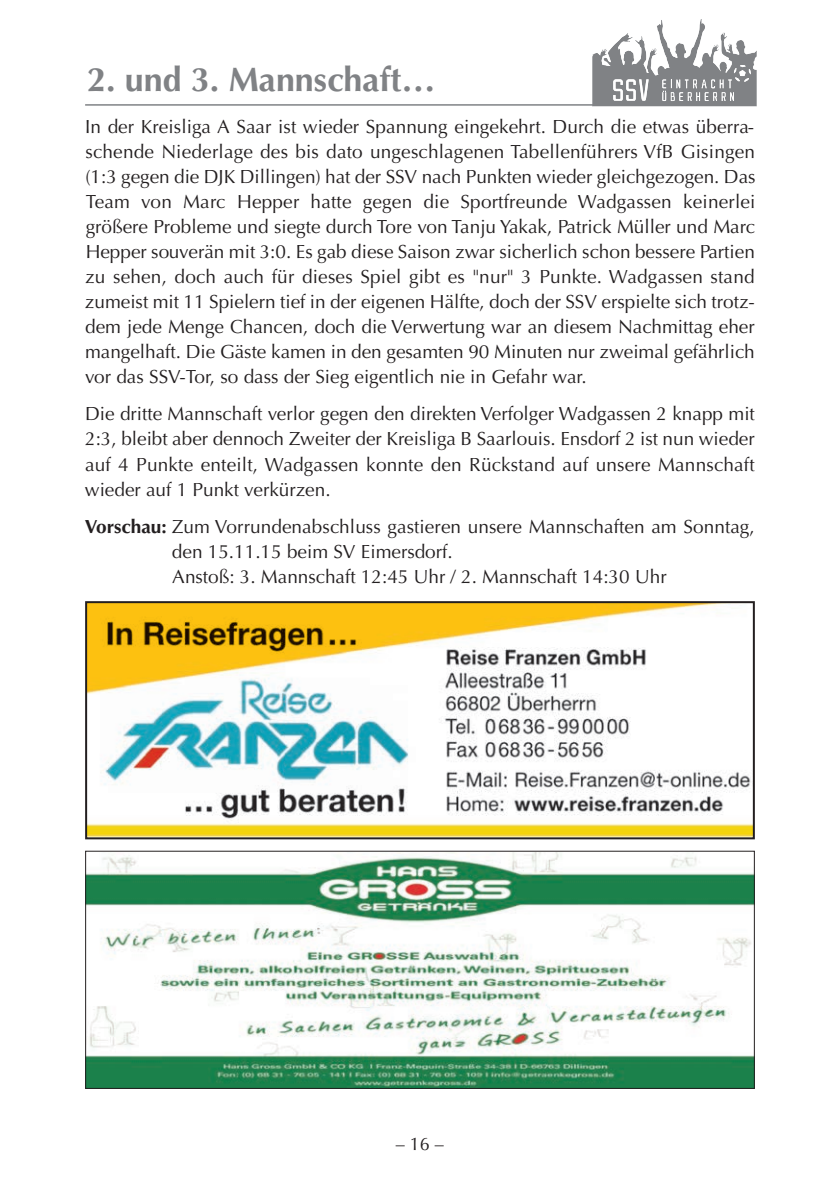
<style>
.page{position:relative;width:840px;height:1191px;background:#fff}
.page>*{position:absolute;margin:0;border:0;box-sizing:border-box;transform-origin:0 0}
.t1{font:700 34px "Optima";color:#808285}
.t2{font:19px/25px "Optima";color:#231f20;text-align:justify}
.t3{font:18px "Optima";color:#231f20}
.s1{font-weight:700}
</style>
<div class="page">
<svg style="left:592px;top:20px;width:164px;height:87px"></svg>
<hr style="left:85px;top:104px;width:669px;height:2px;background:#808285">
<img style="left:87px;top:852px;width:665px;height:235px">
<div style="left:85px;top:850px;width:669px;height:239px;border:1px solid #231f20"></div>
<img style="left:88px;top:604px;width:663px;height:232px">
<div style="left:85px;top:601px;width:669px;height:238px;border:2px solid #231f20"></div>
<h1 class="t1" style="left:87px;top:66px;width:350px">2. und 3. Mannschaft…</h1>
<p class="t2" style="left:85px;top:116px;width:671px">In der Kreisliga A Saar ist wieder Spannung eingekehrt. Durch die etwas überra&shy;schende Niederlage des bis dato ungeschlagenen Tabellenführers VfB Gisingen (1:3 gegen die DJK Dillingen) hat der SSV nach Punkten wieder gleichgezogen. Das Team von Marc Hepper hatte gegen die Sportfreunde Wadgassen keinerlei größere Probleme und siegte durch Tore von Tanju Yakak, Patrick Müller und Marc Hepper souverän mit 3:0. Es gab diese Saison zwar sicherlich schon bessere Partien zu sehen, doch auch für dieses Spiel gibt es "nur" 3 Punkte. Wadgassen stand zumeist mit 11 Spielern tief in der eigenen Hälfte, doch der SSV erspielte sich trotz&shy;dem jede Menge Chancen, doch die Verwertung war an diesem Nachmittag eher mangelhaft. Die Gäste kamen in den gesamten 90 Minuten nur zweimal gefährlich vor das SSV-Tor, so dass der Sieg eigentlich nie in Gefahr war.</p>
<p class="t2" style="left:85px;top:403px;width:671px">Die dritte Mannschaft verlor gegen den direkten Verfolger Wadgassen 2 knapp mit 2:3, bleibt aber dennoch Zweiter der Kreisliga B Saarlouis. Ensdorf 2 ist nun wieder auf 4 Punkte enteilt, Wadgassen konnte den Rückstand auf unsere Mannschaft wieder auf 1 Punkt verkürzen.</p>
<p class="t2" style="left:172px;top:515px;width:584px;text-align:left;text-indent:-87px"><span class="s1">Vorschau:</span> Zum Vorrundenabschluss gastieren unsere Mannschaften am Sonntag, den 15.11.15 beim SV Eimersdorf.<br>Anstoß: 3. Mannschaft 12:45 Uhr / 2. Mannschaft 14:30 Uhr</p>
<p class="t3" style="left:396px;top:1136px;width:49px">– 16 –</p>
</div>
